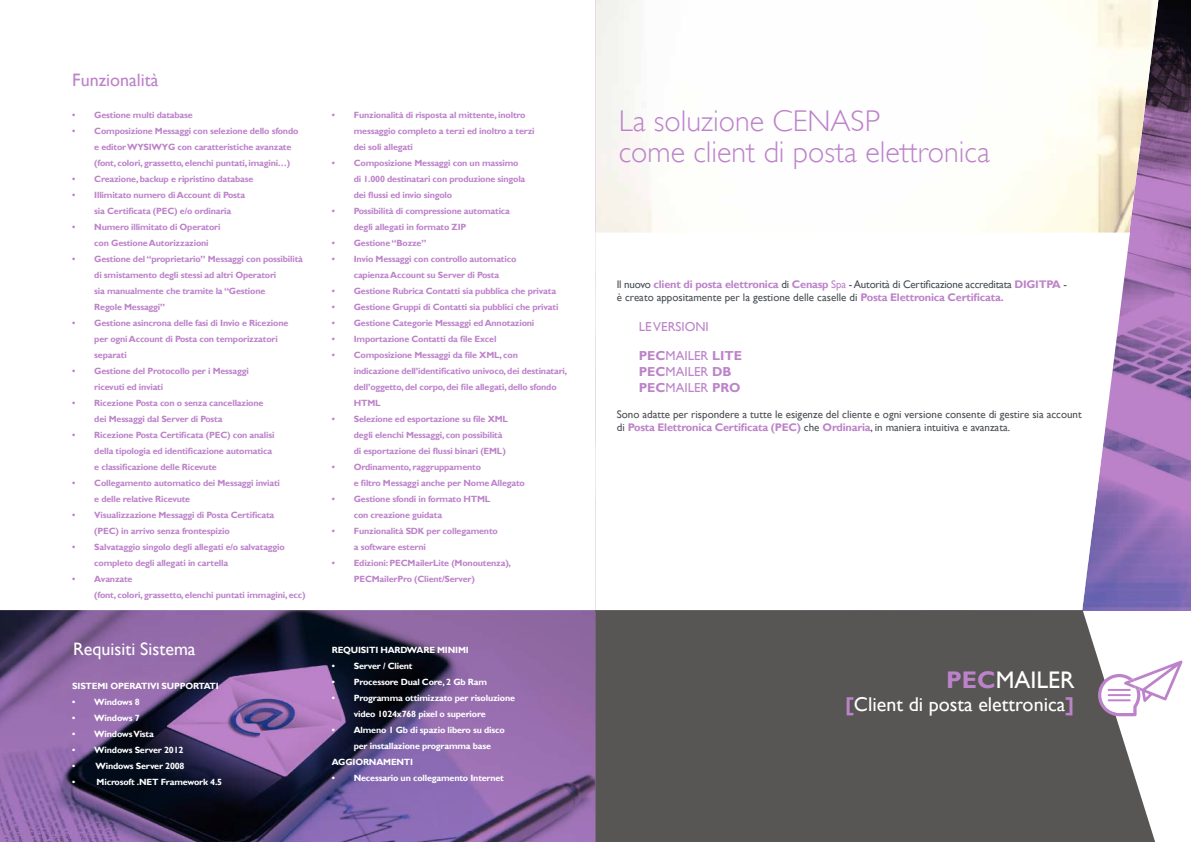
<style>
.page{position:relative;width:1191px;height:842px;background:#fff}
.page>*{position:absolute;margin:0;border:0;box-sizing:border-box;transform-origin:0 0}
.t1{font:300 30px/31px "Gill Sans";color:#bd83ca}
.t2{font:24px "Gill Sans";color:#fff}
.t3{font:20px "Gill Sans";color:#fff}
.t4{font:18px "Gill Sans";color:#fff}
.t5{font:18px "Gill Sans";color:#bd83ca}
.t6{font:700 13px/16px "Gill Sans";color:#bd83ca}
.t7{font:13px "Gill Sans";color:#bd83ca}
.t8{font:11px/13.2px "Gill Sans";color:#4a4f54}
.t9{font:700 9px/16px "Gill Sans";letter-spacing:-.02em;color:#bd83ca}
.t10{font:700 9px/16px "Gill Sans";letter-spacing:-.02em;color:#fff}
.s1{font-weight:700;color:#bd83ca}
.s2{color:#bd83ca}
.s3{font-weight:400}
</style>
<div class="page">
<img style="left:1158px;top:0;width:33px;height:610px">
<img style="left:595px;top:0;width:563px;height:610px">
<svg style="left:595px;top:233px;width:535px;height:377px"></svg>
<div style="left:595px;top:610px;width:560px;height:232px;background:#585555"></div>
<img style="left:0;top:610px;width:595px;height:232px">
<svg style="left:1098px;top:660px;width:84px;height:56px"></svg>
<h3 class="t5" style="left:72px;top:69px;width:88px">Funzionalità</h3>
<p class="t9" style="left:72px;top:107px;width:122px">• Gestione multi database</p>
<p class="t9" style="left:94px;top:123px;width:206px;text-indent:-22px">• Composizione Messaggi con selezione dello sfondo e editor WYSIWYG con caratteristiche avanzate (font, colori, grassetto, elenchi puntati, imagini…)</p>
<p class="t9" style="left:72px;top:171px;width:183px">• Creazione, backup e ripristino database</p>
<p class="t9" style="left:94px;top:187px;width:152px;text-indent:-22px">• Illimitato numero di Account di Posta sia Certificata (PEC) e/o ordinaria</p>
<p class="t9" style="left:94px;top:219px;width:128px;text-indent:-22px">• Numero illimitato di Operatori con Gestione Autorizzazioni</p>
<p class="t9" style="left:94px;top:251px;width:210px;text-indent:-22px">• Gestione del “proprietario” Messaggi con possibilità di smistamento degli stessi ad altri Operatori<br>sia manualmente che tramite la “Gestione<br>Regole Messaggi”</p>
<p class="t9" style="left:94px;top:315px;width:196px;text-indent:-22px">• Gestione asincrona delle fasi di Invio e Ricezione per ogni Account di Posta con temporizzatori separati</p>
<p class="t9" style="left:94px;top:363px;width:156px;text-indent:-22px">• Gestione del Protocollo per i Messaggi ricevuti ed inviati</p>
<p class="t9" style="left:94px;top:395px;width:171px;text-indent:-22px">• Ricezione Posta con o senza cancellazione dei Messaggi dal Server di Posta</p>
<p class="t9" style="left:94px;top:427px;width:182px;text-indent:-22px">• Ricezione Posta Certificata (PEC) con analisi della tipologia ed identificazione automatica e classificazione delle Ricevute</p>
<p class="t9" style="left:94px;top:475px;width:187px;text-indent:-22px">• Collegamento automatico dei Messaggi inviati e delle relative Ricevute</p>
<p class="t9" style="left:94px;top:507px;width:182px;text-indent:-22px">• Visualizzazione Messaggi di Posta Certificata (PEC) in arrivo senza frontespizio</p>
<p class="t9" style="left:94px;top:539px;width:192px;text-indent:-22px">• Salvataggio singolo degli allegati e/o salvataggio completo degli allegati in cartella</p>
<p class="t9" style="left:94px;top:571px;width:213px;text-indent:-22px">• Avanzate<br>(font, colori, grassetto, elenchi puntati immagini, ecc)</p>
<h3 class="t4" style="left:73px;top:638px;width:124px">Requisiti Sistema</h3>
<p class="t10" style="left:72px;top:678px;width:148px">SISTEMI OPERATIVI SUPPORTATI</p>
<p class="t10" style="left:72px;top:694px;width:69px">• Windows 8</p>
<p class="t10" style="left:72px;top:710px;width:69px">• Windows 7</p>
<p class="t10" style="left:72px;top:726px;width:83px">• Windows Vista</p>
<p class="t10" style="left:72px;top:742px;width:113px">• Windows Server 2012</p>
<p class="t10" style="left:72px;top:758px;width:114px">• Windows Server 2008</p>
<p class="t10" style="left:72px;top:774px;width:151px">• Microsoft .NET Framework 4.5</p>
<p class="t9" style="left:354px;top:107px;width:182px;text-indent:-22px">• Funzionalità di risposta al mittente, inoltro messaggio completo a terzi ed inoltro a terzi dei soli allegati</p>
<p class="t9" style="left:354px;top:155px;width:173px;text-indent:-22px">• Composizione Messaggi con un massimo di 1.000 destinatari con produzione singola dei flussi ed invio singolo</p>
<p class="t9" style="left:354px;top:203px;width:158px;text-indent:-22px">• Possibilità di compressione automatica degli allegati in formato ZIP</p>
<p class="t9" style="left:332px;top:235px;width:96px">• Gestione “Bozze”</p>
<p class="t9" style="left:332px;top:251px;width:186px;text-align:center">• Invio Messaggi con controllo automatico capienza Account su Server di Posta</p>
<p class="t9" style="left:332px;top:283px;width:226px">• Gestione Rubrica Contatti sia pubblica che privata</p>
<p class="t9" style="left:332px;top:299px;width:228px">• Gestione Gruppi di Contatti sia pubblici che privati</p>
<p class="t9" style="left:332px;top:315px;width:204px">• Gestione Categorie Messaggi ed Annotazioni</p>
<p class="t9" style="left:332px;top:331px;width:166px">• Importazione Contatti da file Excel</p>
<p class="t9" style="left:354px;top:347px;width:215px;text-indent:-22px">• Composizione Messaggi da file XML, con<br>indicazione dell’identificativo univoco, dei destinatari, dell’oggetto, del corpo, dei file allegati, dello sfondo HTML</p>
<p class="t9" style="left:354px;top:411px;width:156px;text-indent:-22px">• Selezione ed esportazione su file XML degli elenchi Messaggi, con possibilità di esportazione dei flussi binari (EML)</p>
<p class="t9" style="left:354px;top:459px;width:173px;text-indent:-22px">• Ordinamento, raggruppamento<br>e filtro Messaggi anche per Nome Allegato</p>
<p class="t9" style="left:354px;top:491px;width:138px;text-indent:-22px">• Gestione sfondi in formato HTML con creazione guidata</p>
<p class="t9" style="left:354px;top:523px;width:146px;text-indent:-22px">• Funzionalità SDK per collegamento a software esterni</p>
<p class="t9" style="left:354px;top:555px;width:159px;text-indent:-22px">• Edizioni: PECMailerLite (Monoutenza),<br>PECMailerPro (Client/Server)</p>
<p class="t10" style="left:332px;top:642px;width:139px">REQUISITI HARDWARE MINIMI</p>
<p class="t10" style="left:332px;top:658px;width:82px">• Server / Client</p>
<p class="t10" style="left:332px;top:674px;width:157px">• Processore Dual Core, 2 Gb Ram</p>
<p class="t10" style="left:354px;top:690px;width:163px;text-indent:-22px">• Programma ottimizzato per risoluzione video 1024x768 pixel o superiore</p>
<p class="t10" style="left:332px;top:722px;width:174px">• Almeno 1 Gb di spazio libero su disco</p>
<p class="t10" style="left:354px;top:738px;width:139px">per installazione programma base</p>
<p class="t10" style="left:332px;top:754px;width:83px">AGGIORNAMENTI</p>
<p class="t10" style="left:332px;top:770px;width:174px">• Necessario un collegamento Internet</p>
<h1 class="t1" style="left:619px;top:106px;width:372px">La soluzione CENASP<br>come client di posta elettronica</h1>
<p class="t8" style="left:617px;top:278px;width:452px">Il nuovo <span class="s1">client di posta elettronica</span> di <span class="s1">Cenasp</span> <span class="s2">Spa</span> - Autorità di Certificazione accreditata <span class="s1">DIGITPA</span> - è creato appositamente per la gestione delle caselle di <span class="s1">Posta Elettronica Certificata.</span></p>
<h3 class="t7" style="left:639px;top:319px;width:72px">LE VERSIONI</h3>
<h3 class="t6" style="left:639px;top:348px;width:105px">PEC<span class="s3">MAILER</span> LITE<br>PEC<span class="s3">MAILER</span> DB<br>PEC<span class="s3">MAILER</span> PRO</h3>
<p class="t8" style="left:617px;top:408px;width:466px">Sono adatte per rispondere a tutte le esigenze del cliente e ogni versione consente di gestire sia account di <span class="s1">Posta Elettronica Certificata (PEC)</span> che <span class="s1">Ordinaria</span>, in maniera intuitiva e avanzata.</p>
<h2 class="t2" style="left:946px;top:666px;width:130px"><span class="s1">PEC</span>MAILER</h2>
<h3 class="t3" style="left:845px;top:693px;width:230px"><span class="s1">[</span>Client di posta elettronica<span class="s1">]</span></h3>
</div>
